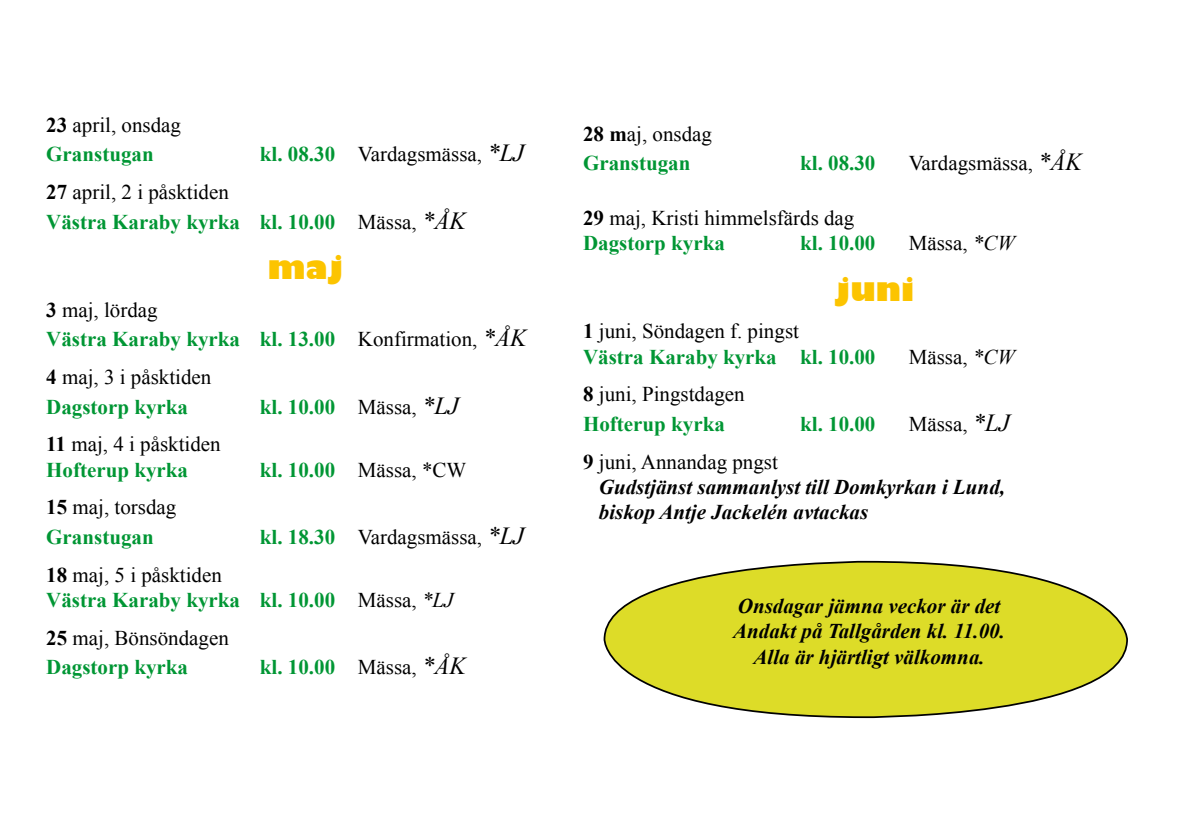
<style>
.page{position:relative;width:1191px;height:819px;background:#fff}
.page>*{position:absolute;margin:0;border:0;box-sizing:border-box;transform-origin:0 0}
.t1{font:800 31.5px "Gill Sans";color:#fcc400}
.t2{font:21px/29.4px "Times New Roman";color:#000}
.t3{font:700 21px/29.4px "Times New Roman";color:#009634}
.t4{font:italic 700 21px/25.2px "Times New Roman";color:#000}
.s1{font-weight:700}
.s2{font-weight:700;color:#009634}
.s3{font-style:italic;font-size:24.5px}
.s4{color:#000}
.s5{font-weight:400;color:#000}
.s6{font-weight:400;font-style:italic;font-size:24.5px;color:#000}
.s7{font-weight:400;font-style:italic;color:#000}
.s8{font-style:italic}
.s9{font-style:normal}
.s10{font-weight:400;font-style:normal}
</style>
<div class="page">
<div style="left:604px;top:561px;width:523px;height:156px;background:#dddc28;border-radius:50%"></div>
<p class="t2" style="left:46px;top:110px;width:136px"><span class="s1">23</span> april, onsdag<br><span class="s2">Granstugan</span></p>
<p class="t2" style="left:260px;top:139px;width:266px"><span class="s2">kl. 08.30</span> Vardagsmässa, <span class="s3">*LJ</span></p>
<p class="t3" style="left:46px;top:177px;width:421px"><span class="s4">27</span> <span class="s5">april, 2 i påsktiden<br></span>Västra Karaby kyrka kl. 10.00 <span class="s5">Mässa,</span> <span class="s6">*ÅK</span></p>
<h1 class="t1" style="left:268px;top:248px;width:77px">maj</h1>
<p class="t3" style="left:46px;top:295px;width:481px"><span class="s4">3</span> <span class="s5">maj, lördag<br></span>Västra Karaby kyrka kl. 13.00 <span class="s5">Konfirmation,</span> <span class="s6">*ÅK</span></p>
<p class="t2" style="left:46px;top:362px;width:167px"><span class="s1">4</span> maj, 3 i påsktiden<br><span class="s2">Dagstorp kyrka</span></p>
<p class="t3" style="left:260px;top:391px;width:200px">kl. 10.00 <span class="s5">Mässa,</span> <span class="s6">*LJ</span></p>
<p class="t2" style="left:46px;top:431px;width:176px;line-height:25.2px"><span class="s1">11</span> maj, 4 i påsktiden<br><span class="s2">Hofterup kyrka</span></p>
<p class="t2" style="left:260px;top:454px;width:208px"><span class="s2">kl. 10.00</span> Mässa, *CW</p>
<p class="t2" style="left:46px;top:492px;width:132px"><span class="s1">15</span> maj, torsdag<br><span class="s2">Granstugan</span></p>
<p class="t2" style="left:260px;top:522px;width:266px"><span class="s2">kl. 18.30</span> Vardagsmässa, <span class="s3">*LJ</span></p>
<p class="t3" style="left:46px;top:561px;width:409px;line-height:25.2px"><span class="s4">18</span> <span class="s5">maj, 5 i påsktiden<br></span>Västra Karaby kyrka kl. 10.00 <span class="s5">Mässa,</span> <span class="s7">*LJ</span></p>
<p class="t2" style="left:46px;top:622px;width:184px"><span class="s1">25</span> maj, Bönsöndagen<br><span class="s2">Dagstorp kyrka</span></p>
<p class="t3" style="left:260px;top:652px;width:207px">kl. 10.00 <span class="s5">Mässa,</span> <span class="s6">*ÅK</span></p>
<p class="t3" style="left:583px;top:119px;width:130px"><span class="s4">28 m</span><span class="s5">aj, onsdag<br></span>Granstugan</p>
<p class="t3" style="left:800px;top:148px;width:77px">kl. 08.30</p>
<p class="t2" style="left:908px;top:148px;width:175px">Vardagsmässa, <span class="s3">*ÅK</span></p>
<p class="t2" style="left:583px;top:205px;width:273px;line-height:25.2px"><span class="s1">29</span> maj, Kristi himmelsfärds dag<br><span class="s2">Dagstorp kyrka</span></p>
<p class="t3" style="left:800px;top:228px;width:77px">kl. 10.00</p>
<p class="t2" style="left:908px;top:228px;width:108px">Mässa, <span class="s8">*CW</span></p>
<h1 class="t1" style="left:835px;top:269px;width:81px">juni</h1>
<p class="t3" style="left:583px;top:318px;width:294px;line-height:25.2px"><span class="s4">1</span> <span class="s5">juni, Söndagen f. pingst<br></span>Västra Karaby kyrka kl. 10.00</p>
<p class="t2" style="left:908px;top:341px;width:108px">Mässa, <span class="s8">*CW</span></p>
<p class="t2" style="left:583px;top:379px;width:163px"><span class="s1">8</span> juni, Pingstdagen<br><span class="s2">Hofterup kyrka</span></p>
<p class="t3" style="left:800px;top:408px;width:77px">kl. 10.00</p>
<p class="t2" style="left:908px;top:409px;width:102px">Mässa, <span class="s3">*LJ</span></p>
<p class="t4" style="left:599px;top:448px;width:408px;text-indent:-16px"><span class="s9">9</span> <span class="s10">juni, Annandag pngst<br></span>Gudstjänst sammanlyst till Domkyrkan i Lund, biskop Antje Jackelén avtackas</p>
<p class="t4" style="left:733px;top:593px;width:273px;text-align:center">Onsdagar jämna veckor är det<br>Andakt på Tallgården kl. 11.00.<br>Alla är hjärtligt välkomna.</p>
</div>
